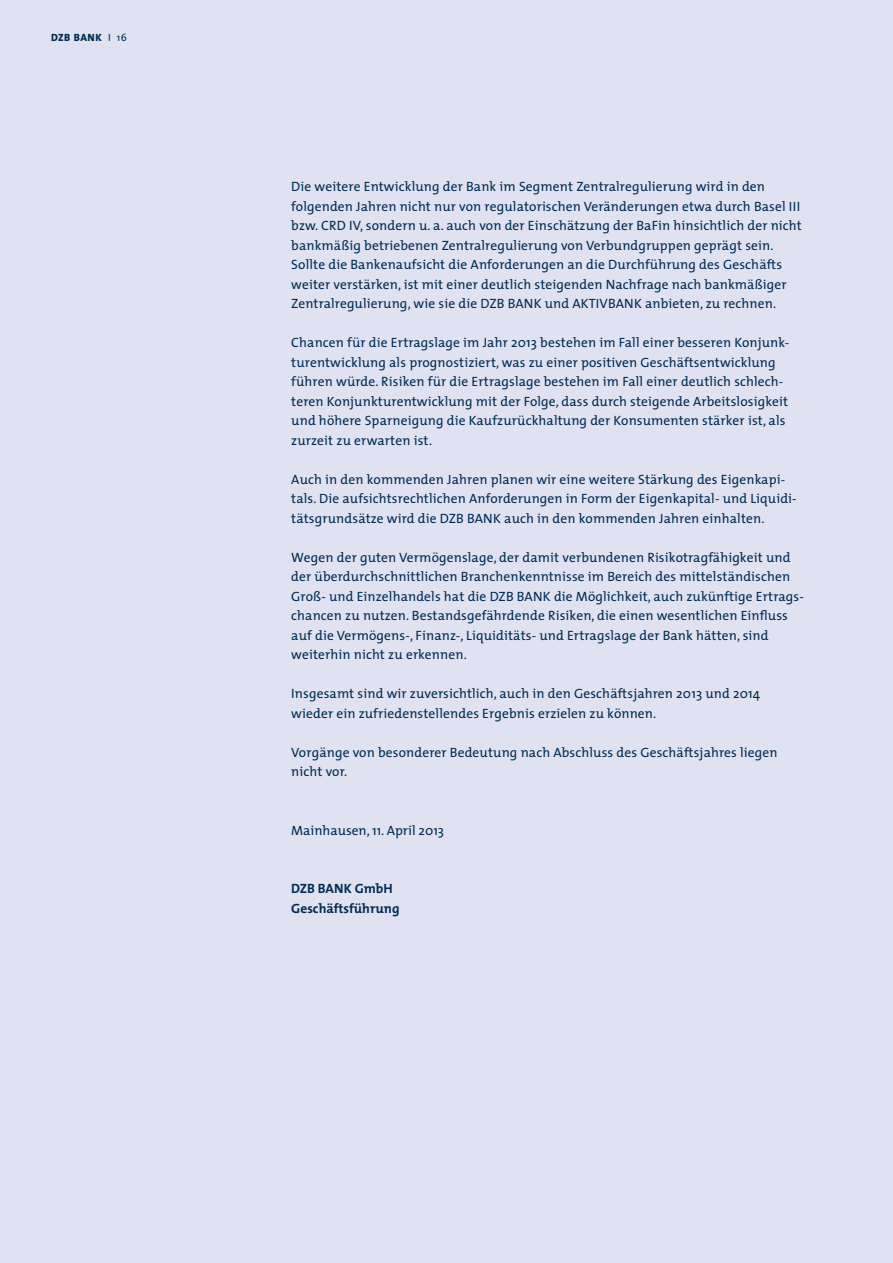
<style>
.page{position:relative;width:893px;height:1263px;background:#e0e2f1}
.page>*{position:absolute;margin:0;border:0;box-sizing:border-box;transform-origin:0 0}
.t1{font:13.5px/19.5px "The Mix";letter-spacing:.01em;color:#002c55}
.t2{font:700 13.5px/19.5px "The Mix";color:#002c55}
.t3{font:800 10.5px "The Mix";letter-spacing:.05em;color:#002c55}
.s1{font-weight:400}
</style>
<div class="page">
<p class="t3" style="left:51px;top:33px;width:78px">DZB BANK <span class="s1">I 16</span></p>
<p class="t1" style="left:291px;top:178px;width:512px">Die weitere Entwicklung der Bank im Segment Zentralregulierung wird in den folgenden Jahren nicht nur von regulatorischen Veränderungen etwa durch Basel III bzw. CRD IV, sondern u. a. auch von der Einschätzung der BaFin hinsichtlich der nicht bankmäßig betriebenen Zentralregulierung von Verbundgruppen geprägt sein.<br>Sollte die Bankenaufsicht die Anforderungen an die Durchführung des Geschäfts weiter verstärken, ist mit einer deutlich steigenden Nachfrage nach bankmäßiger Zentralregulierung, wie sie die DZB BANK und AKTIVBANK anbieten, zu rechnen.</p>
<p class="t1" style="left:291px;top:334px;width:499px">Chancen für die Ertragslage im Jahr 2013 bestehen im Fall einer besseren Konjunk&shy;turentwicklung als prognostiziert, was zu einer positiven Geschäftsentwicklung führen würde. Risiken für die Ertragslage bestehen im Fall einer deutlich schlech&shy;teren Konjunkturentwicklung mit der Folge, dass durch steigende Arbeitslosigkeit und höhere Sparneigung die Kaufzurückhaltung der Konsumenten stärker ist, als zurzeit zu erwarten ist.</p>
<p class="t1" style="left:291px;top:471px;width:507px">Auch in den kommenden Jahren planen wir eine weitere Stärkung des Eigenkapi&shy;tals. Die aufsichtsrechtlichen Anforderungen in Form der Eigenkapital- und Liquidi&shy;tätsgrundsätze wird die DZB BANK auch in den kommenden Jahren einhalten.</p>
<p class="t1" style="left:291px;top:549px;width:514px">Wegen der guten Vermögenslage, der damit verbundenen Risikotragfähigkeit und der überdurchschnittlichen Branchenkenntnisse im Bereich des mittelständischen Groß- und Einzelhandels hat die DZB BANK die Möglichkeit, auch zukünftige Ertrags&shy;chancen zu nutzen. Bestandsgefährdende Risiken, die einen wesentlichen Einfluss auf die Vermögens-, Finanz-, Liquiditäts- und Ertragslage der Bank hätten, sind weiterhin nicht zu erkennen.</p>
<p class="t1" style="left:291px;top:685px;width:470px">Insgesamt sind wir zuversichtlich, auch in den Geschäftsjahren 2013 und 2014 wieder ein zufriedenstellendes Ergebnis erzielen zu können.</p>
<p class="t1" style="left:291px;top:744px;width:488px">Vorgänge von besonderer Bedeutung nach Abschluss des Geschäftsjahres liegen nicht vor.</p>
<p class="t1" style="left:291px;top:822px;width:154px">Mainhausen, 11. April 2013</p>
<p class="t2" style="left:291px;top:880px;width:110px">DZB BANK GmbH<br>Geschäftsführung</p>
</div>
